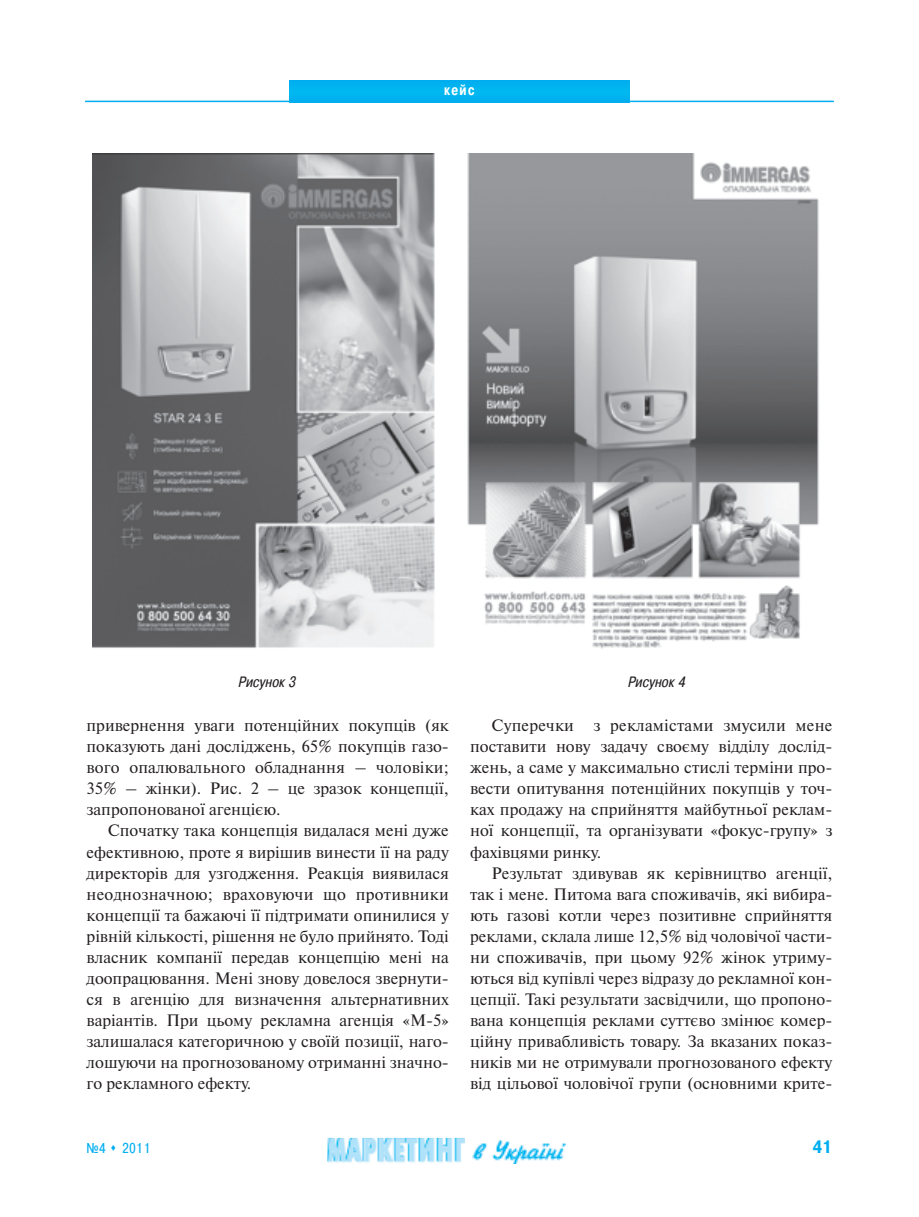
<style>
.page{position:relative;width:919px;height:1217px;background:#fff}
.page>*{position:absolute;margin:0;border:0;box-sizing:border-box;transform-origin:0 0}
.t1{font:700 18px "Pragmatica Cond C";color:#00aeef}
.t2{font:16.5px/21px "Newton C";color:#231f20;text-align:justify}
.t3{font:italic 15px "Pragmatica Cond C";letter-spacing:.02em;color:#231f20}
.t4{font:700 15px "Pragmatica Cond C";color:#fff;scale:.9 1}
.t5{font:14.25px "Pragmatica Cond C";color:#00aeef}
</style>
<div class="page">
<img style="left:327px;top:1137px;width:138px;height:26px">
<img style="left:472px;top:1140px;width:93px;height:23px">
<div style="left:289px;top:81px;width:340px;height:20px;background:#00b3ef"></div>
<hr style="left:85px;top:101px;width:748px;height:1px;background:#00aeef">
<img style="left:92px;top:153px;width:727px;height:496px">
<p class="t4" style="left:444px;top:81px;width:35px">кейс</p>
<p class="t3" style="left:238px;top:673px;width:61px">Рисунок 3</p>
<p class="t3" style="left:627px;top:673px;width:59px">Рисунок 4</p>
<p class="t2" style="left:87px;top:715px;width:364px">привернення уваги потенційних покупців (як показують дані досліджень, 65% покупців газо&shy;вого опалювального обладнання – чоловіки; 35% – жінки). Рис. 2 – це зразок концепції, запропонованої агенцією.</p>
<p class="t2" style="left:87px;top:820px;width:364px;text-indent:21px">Спочатку така концепція видалася мені дуже ефективною, проте я вирішив винести її на раду директорів для узгодження. Реакція виявилася неоднозначною; враховуючи що противники концепції та бажаючі її підтримати опинилися у рівній кількості, рішення не було прийнято. Тоді власник компанії передав концепцію мені на доопрацювання. Мені знову довелося звернути&shy;ся в агенцію для визначення альтернативних варіантів. При цьому рекламна агенція «М-5» залишалася категоричною у своїй позиції, наго&shy;лошуючи на прогнозованому отриманні значно&shy;го рекламного ефекту.</p>
<p class="t2" style="left:470px;top:715px;width:364px;text-indent:21px">Суперечки з рекламістами змусили мене поставити нову задачу своєму відділу дослід&shy;жень, а саме у максимально стислі терміни про&shy;вести опитування потенційних покупців у точ&shy;ках продажу на сприйняття майбутньої реклам&shy;ної концепції, та організувати «фокус-групу» з фахівцями ринку.</p>
<p class="t2" style="left:470px;top:862px;width:364px;text-indent:21px">Результат здивував як керівництво агенції, так і мене. Питома вага споживачів, які вибира&shy;ють газові котли через позитивне сприйняття реклами, склала лише 12,5% від чоловічої части&shy;ни споживачів, при цьому 92% жінок утриму&shy;ються від купівлі через відразу до рекламної кон&shy;цепції. Такі результати засвідчили, що пропоно&shy;вана концепція реклами суттєво змінює комер&shy;ційну привабливість товару. За вказаних показ&shy;ників ми не отримували прогнозованого ефекту від цільової чоловічої групи (основними крите-</p>
<p class="t5" style="left:87px;top:1139px;width:66px">№4 ▲ 2011</p>
<p class="t1" style="left:812px;top:1135px;width:21px">41</p>
</div>
